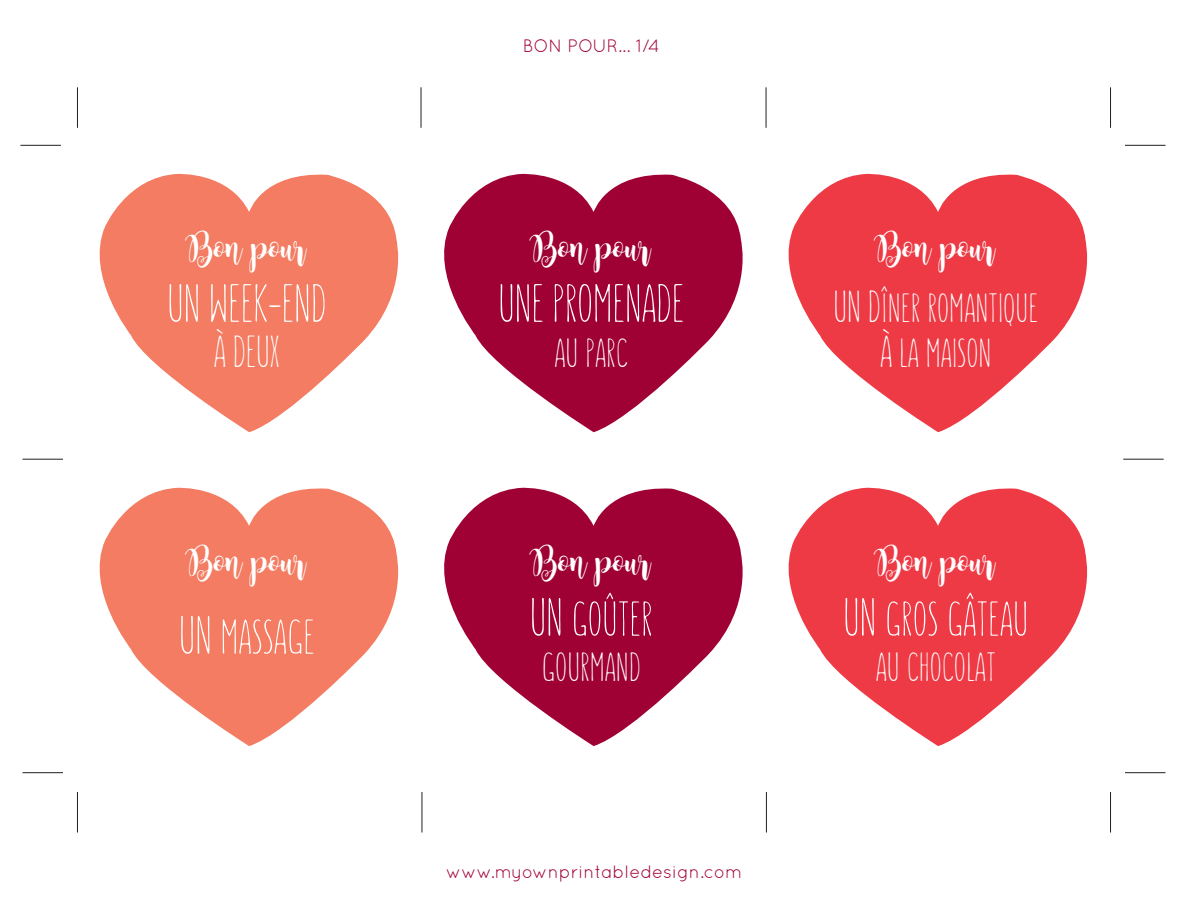
<style>
.page{position:relative;width:1188px;height:918px;background:#fff}
.page>*{position:absolute;margin:0;border:0;box-sizing:border-box;transform-origin:0 0}
.t1{font:54px "SUNN";color:#fff}
.t2{font:45px "SUNN";color:#fff}
.t3{font:27px "Magnolia Sky";letter-spacing:-.07em;color:#fff}
.t4{font:18px "Quicksand";color:#a00135}
</style>
<div class="page">
<svg style="left:99px;top:173px;width:300px;height:259px;fill:#f37c62"></svg>
<svg style="left:444px;top:173px;width:299px;height:259px;fill:#a00135"></svg>
<svg style="left:788px;top:173px;width:300px;height:259px;fill:#ee3a45"></svg>
<svg style="left:99px;top:487px;width:300px;height:259px;fill:#f37c62"></svg>
<svg style="left:444px;top:487px;width:299px;height:259px;fill:#a00135"></svg>
<svg style="left:788px;top:487px;width:300px;height:259px;fill:#ee3a45"></svg>
<hr style="left:421px;top:87px;width:1px;height:41px;background:#231f20">
<hr style="left:766px;top:87px;width:1px;height:41px;background:#231f20">
<hr style="left:1110px;top:87px;width:1px;height:41px;background:#231f20">
<hr style="left:1110px;top:792px;width:1px;height:40px;background:#231f20">
<hr style="left:766px;top:792px;width:1px;height:40px;background:#231f20">
<hr style="left:422px;top:792px;width:1px;height:40px;background:#231f20">
<hr style="left:77px;top:792px;width:1px;height:40px;background:#231f20">
<hr style="left:20px;top:145px;width:41px;height:1px;background:#231f20">
<hr style="left:77px;top:87px;width:1px;height:41px;background:#231f20">
<hr style="left:22px;top:459px;width:41px;height:1px;background:#231f20">
<hr style="left:22px;top:772px;width:41px;height:1px;background:#231f20">
<hr style="left:1125px;top:772px;width:41px;height:1px;background:#231f20">
<hr style="left:1123px;top:459px;width:41px;height:1px;background:#231f20">
<hr style="left:1125px;top:145px;width:41px;height:1px;background:#231f20">
<p class="t3" style="left:189px;top:234px;width:116px">Bon pour</p>
<p class="t1" style="left:167px;top:275px;width:161px">UN WEEK-END</p>
<p class="t2" style="left:214px;top:327px;width:67px">à DEUX</p>
<p class="t3" style="left:189px;top:548px;width:116px">Bon pour</p>
<p class="t1" style="left:179px;top:606px;width:138px">UN massage</p>
<p class="t4" style="left:523px;top:36px;width:138px">BON POUR... 1/4</p>
<p class="t3" style="left:534px;top:234px;width:116px">Bon pour</p>
<p class="t1" style="left:498px;top:275px;width:187px">UNE PROMENADE</p>
<p class="t2" style="left:555px;top:327px;width:75px">au parc</p>
<p class="t3" style="left:534px;top:548px;width:116px">Bon pour</p>
<p class="t1" style="left:530px;top:588px;width:124px">UN goûter</p>
<p class="t2" style="left:542px;top:641px;width:101px">gourmand</p>
<p class="t4" style="left:446px;top:861px;width:298px">www.myownprintabledesign.com</p>
<p class="t3" style="left:878px;top:234px;width:116px">Bon pour</p>
<p class="t2" style="left:833px;top:282px;width:206px">UN Dîner romantique</p>
<p class="t2" style="left:880px;top:327px;width:113px">à la maison</p>
<p class="t3" style="left:878px;top:548px;width:116px">Bon pour</p>
<p class="t1" style="left:843px;top:588px;width:187px">UN gros gâteau</p>
<p class="t2" style="left:876px;top:641px;width:121px">au chocolat</p>
</div>
